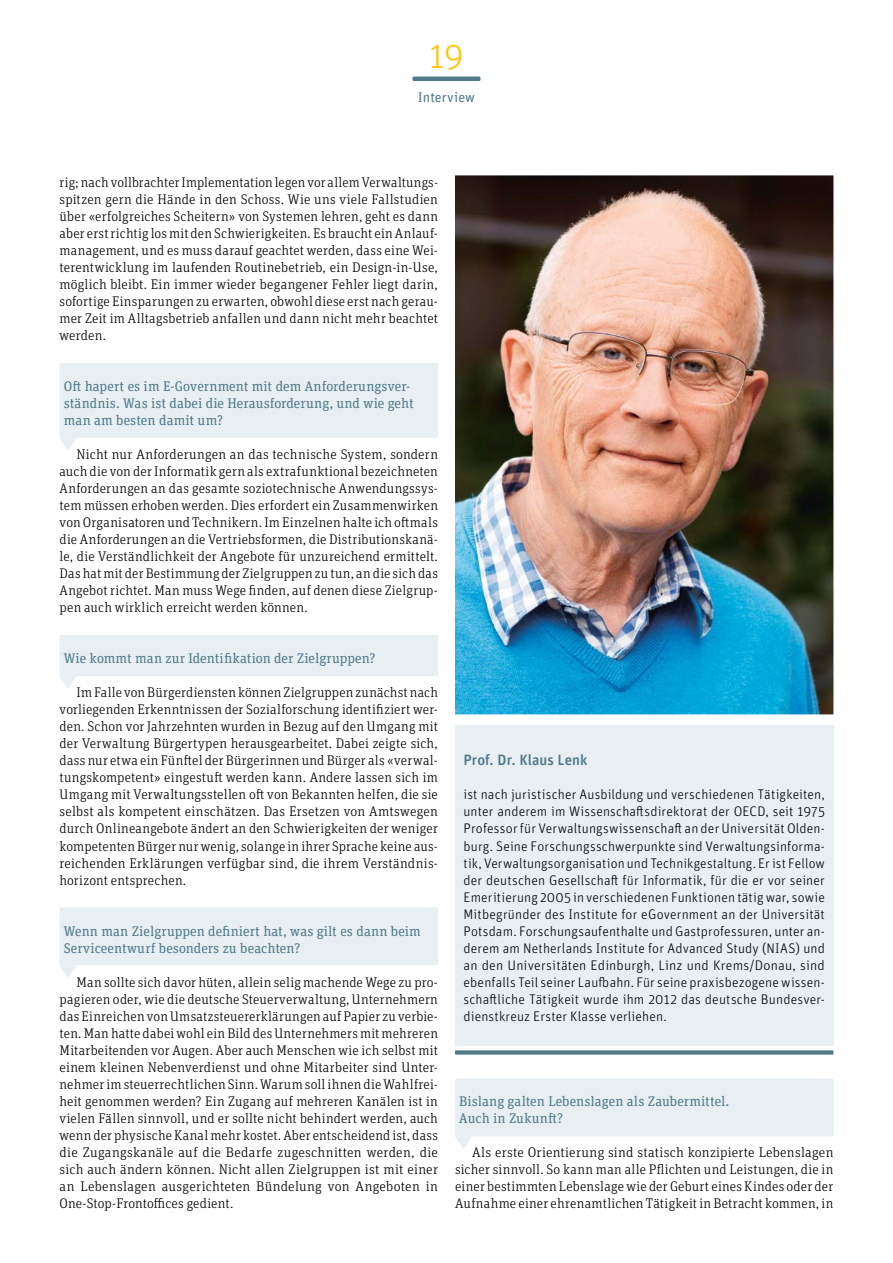
<style>
.page{position:relative;width:893px;height:1263px;background:#fff}
.page>*{position:absolute;margin:0;border:0;box-sizing:border-box;transform-origin:0 0}
.t1{font:300 36px "Unit Rounded Pro";color:#fdc40c}
.t2{font:500 15px "Unit Rounded Pro";color:#50798a}
.t3{font:300 13.95px/17px "Unit Slab Pro";letter-spacing:.015em;color:#000;text-align:justify}
.t4{font:300 13.95px/17px "Unit Rounded Pro";letter-spacing:.01em;color:#000;text-align:justify}
.t5{font:13.95px/17px "Unit Slab Pro";letter-spacing:.005em;color:#50798a}
.t6{font:13.95px "Unit Rounded Pro";color:#50798a}
</style>
<div class="page">
<svg style="left:455px;top:1078px;width:378px;height:71px"></svg>
<svg style="left:60px;top:907px;width:378px;height:70px"></svg>
<svg style="left:60px;top:635px;width:378px;height:53px"></svg>
<svg style="left:60px;top:363px;width:378px;height:87px;background:#eaf1f4"></svg>
<hr style="left:412px;top:77px;width:68px;height:4px;background:#50798a;border-radius:2px">
<div style="left:455px;top:726px;width:378px;height:320px;background:#e7eff3"></div>
<svg style="left:455px;top:1050px;width:378px;height:4px;background:#608594"></svg>
<img style="left:455px;top:175px;width:378px;height:539px">
<h1 class="t1" style="left:429px;top:33px;width:36px">19</h1>
<p class="t6" style="left:418px;top:88px;width:59px">Interview</p>
<p class="t3" style="left:60px;top:173px;width:380px">rig; nach vollbrachter Implementation legen vor allem Verwaltungs&shy;spitzen gern die Hände in den Schoss. Wie uns viele Fallstudien über «erfolgreiches Scheitern» von Systemen lehren, geht es dann aber erst richtig los mit den Schwierigkeiten. Es braucht ein Anlauf&shy;management, und es muss darauf geachtet werden, dass eine Wei&shy;terentwicklung im laufenden Routinebetrieb, ein Design-in-Use, möglich bleibt. Ein immer wieder begangener Fehler liegt darin, sofortige Einsparungen zu erwarten, obwohl diese erst nach gerau&shy;mer Zeit im Alltagsbetrieb anfallen und dann nicht mehr beachtet werden.</p>
<p class="t5" style="left:64px;top:377px;width:351px">Oft hapert es im E-Government mit dem Anforderungsver&shy;ständnis. Was ist dabei die Herausforderung, und wie geht man am besten damit um?</p>
<p class="t3" style="left:60px;top:445px;width:380px;text-indent:17px">Nicht nur Anforderungen an das technische System, sondern auch die von der Informatik gern als extrafunktional bezeichneten Anforderungen an das gesamte soziotechnische Anwendungssys&shy;tem müssen erhoben werden. Dies erfordert ein Zusammenwirken von Organisatoren und Technikern. Im Einzelnen halte ich oftmals die Anforderungen an die Vertriebsformen, die Distributionskanä&shy;le, die Verständlichkeit der Angebote für unzureichend ermittelt.<br>Das hat mit der Bestimmung der Zielgruppen zu tun, an die sich das Angebot richtet. Man muss Wege finden, auf denen diese Zielgrup&shy;pen auch wirklich erreicht werden können.</p>
<p class="t5" style="left:64px;top:650px;width:313px">Wie kommt man zur Identifikation der Zielgruppen?</p>
<p class="t3" style="left:60px;top:684px;width:380px;text-indent:17px">Im Falle von Bürgerdiensten können Zielgruppen zunächst nach vorliegenden Erkenntnissen der Sozialforschung identifiziert wer&shy;den. Schon vor Jahrzehnten wurden in Bezug auf den Umgang mit der Verwaltung Bürgertypen herausgearbeitet. Dabei zeigte sich, dass nur etwa ein Fünftel der Bürgerinnen und Bürger als «verwal&shy;tungskompetent» eingestuft werden kann. Andere lassen sich im Umgang mit Verwaltungsstellen oft von Bekannten helfen, die sie selbst als kompetent einschätzen. Das Ersetzen von Amtswegen durch Onlineangebote ändert an den Schwierigkeiten der weniger kompetenten Bürger nur wenig, solange in ihrer Sprache keine aus&shy;reichenden Erklärungen verfügbar sind, die ihrem Verständnis&shy;horizont entsprechen.</p>
<p class="t5" style="left:64px;top:922px;width:359px">Wenn man Zielgruppen definiert hat, was gilt es dann beim<br>Serviceentwurf besonders zu beachten?</p>
<p class="t3" style="left:60px;top:973px;width:380px;text-indent:17px">Man sollte sich davor hüten, allein selig machende Wege zu pro&shy;pagieren oder, wie die deutsche Steuerverwaltung, Unternehmern das Einreichen von Umsatzsteuererklärungen auf Papier zu verbie&shy;ten. Man hatte dabei wohl ein Bild des Unternehmers mit mehreren Mitarbeitenden vor Augen. Aber auch Menschen wie ich selbst mit einem kleinen Nebenverdienst und ohne Mitarbeiter sind Unter&shy;nehmer im steuerrechtlichen Sinn. Warum soll ihnen die Wahlfrei&shy;heit genommen werden? Ein Zugang auf mehreren Kanälen ist in vielen Fällen sinnvoll, und er sollte nicht behindert werden, auch wenn der physische Kanal mehr kostet. Aber entscheidend ist, dass die Zugangskanäle auf die Bedarfe zugeschnitten werden, die sich auch ändern können. Nicht allen Zielgruppen ist mit einer an Lebenslagen ausgerichteten Bündelung von Angeboten in One-Stop-Frontoffices gedient.</p>
<p class="t2" style="left:463px;top:750px;width:125px">Prof. Dr. Klaus Lenk</p>
<p class="t4" style="left:463px;top:786px;width:363px">ist nach juristischer Ausbildung und verschiedenen Tätigkeiten, unter anderem im Wissenschaftsdirektorat der OECD, seit 1975<br>Professor für Verwaltungswissenschaft an der Universität Olden&shy;burg. Seine Forschungsschwerpunkte sind Verwaltungsinforma&shy;tik, Verwaltungsorganisation und Technikgestaltung. Er ist Fellow der deutschen Gesellschaft für Informatik, für die er vor seiner Emeritierung 2005 in verschiedenen Funktionen tätig war, sowie Mitbegründer des Institute for eGovernment an der Universität Potsdam. Forschungsaufenthalte und Gastprofessuren, unter an&shy;derem am Netherlands Institute for Advanced Study (NIAS) und an den Universitäten Edinburgh, Linz und Krems/Donau, sind ebenfalls Teil seiner Laufbahn. Für seine praxisbezogene wissen&shy;schaftliche Tätigkeit wurde ihm 2012 das deutsche Bundesver&shy;dienstkreuz Erster Klasse verliehen.</p>
<p class="t5" style="left:459px;top:1092px;width:272px">Bislang galten Lebenslagen als Zaubermittel.<br>Auch in Zukunft?</p>
<p class="t3" style="left:455px;top:1143px;width:380px;text-indent:17px">Als erste Orientierung sind statisch konzipierte Lebenslagen sicher sinnvoll. So kann man alle Pflichten und Leistungen, die in einer bestimmten Lebenslage wie der Geburt eines Kindes oder der Aufnahme einer ehrenamtlichen Tätigkeit in Betracht kommen, in</p>
</div>
